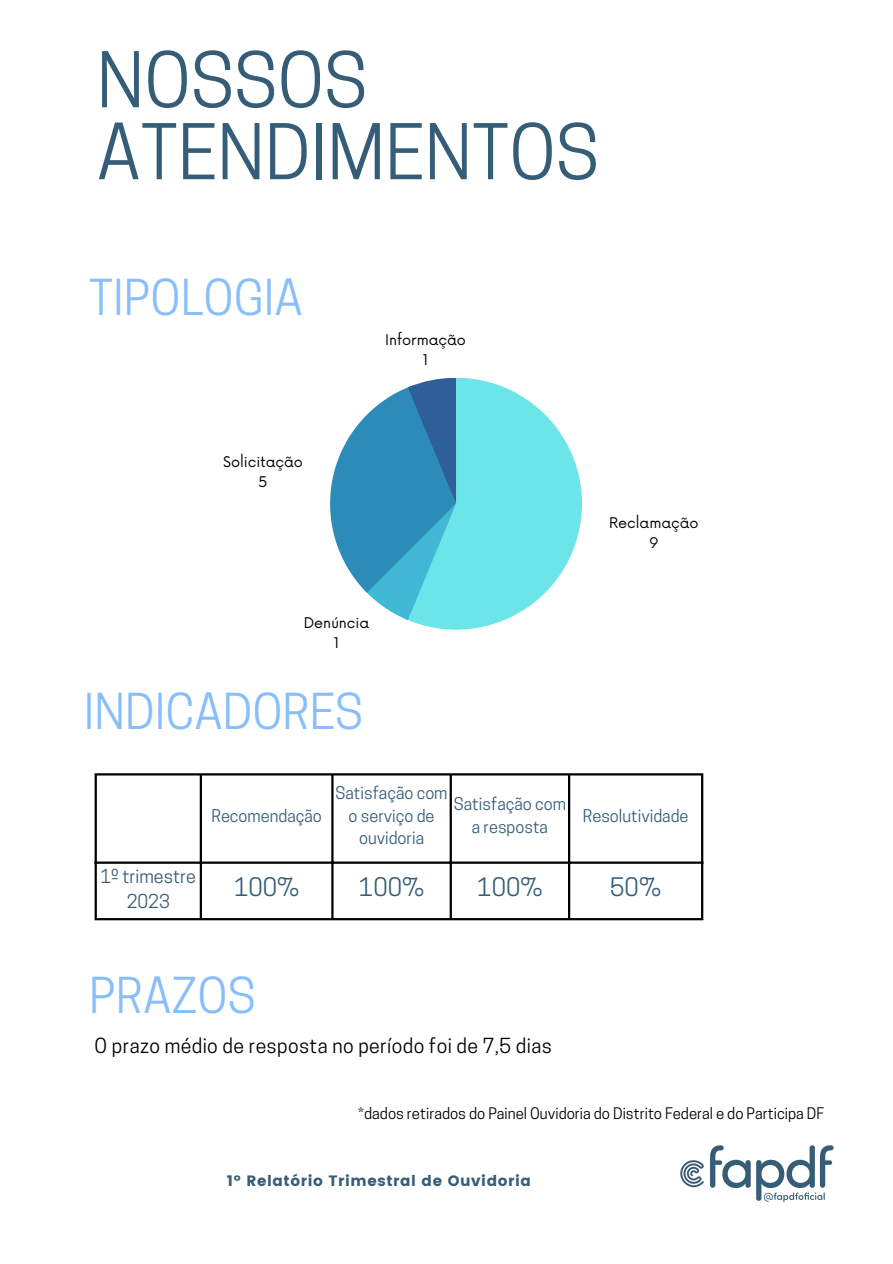
<style>
.page{position:relative;width:893px;height:1264px;background:#fff}
.page>*{position:absolute;margin:0;border:0;box-sizing:border-box;transform-origin:0 0}
.t1{font:72px/72px "Cooper Hewitt";color:#365d77}
.t2{font:46.5px "Cooper Hewitt";color:#88befb}
.t3{font:24px "Cooper Hewitt";color:#365d77}
.t4{font:19.5px "Cooper Hewitt";letter-spacing:.02em;color:#000}
.t5{font:18px/24.8px "Cooper Hewitt";color:#365d77;text-align:center}
.t6{font:16.5px/22.5px "Cooper Hewitt";color:#365d77;text-align:center}
.t7{font:15px "Cooper Hewitt";color:#000}
.t8{font:15px "Poppins";letter-spacing:.04em;color:#365d77}
.t9{font:14.4px/20px "Now";color:#000;text-align:center}
</style>
<div class="page">
<svg style="left:408px;top:378px;width:174px;height:251px;fill:#6ce5e8"></svg>
<svg style="left:330px;top:378px;width:126px;height:242px"></svg>
<hr style="left:95px;top:775px;width:2px;height:143px;background:#000">
<hr style="left:200px;top:775px;width:2px;height:143px;background:#000">
<hr style="left:331px;top:775px;width:2px;height:143px;background:#000">
<hr style="left:449px;top:775px;width:3px;height:143px;background:#000">
<hr style="left:568px;top:775px;width:2px;height:143px;background:#000">
<hr style="left:701px;top:775px;width:2px;height:143px;background:#000">
<hr style="left:95px;top:773px;width:608px;height:2px;background:#000">
<hr style="left:95px;top:861px;width:608px;height:2px;background:#000">
<hr style="left:95px;top:918px;width:608px;height:2px;background:#000">
<img style="left:680px;top:1145px;width:154px;height:58px">
<h1 class="t1" style="left:97px;top:53px;width:504px">NOSSOS<br>ATENDIMENTOS</h1>
<h2 class="t2" style="left:89px;top:280px;width:215px">TIPOLOGIA</h2>
<p class="t9" style="left:223px;top:453px;width:81px">Solicitação<br>5</p>
<p class="t9" style="left:385px;top:330px;width:82px">Informação<br>1</p>
<p class="t9" style="left:304px;top:613px;width:67px">Denúncia<br>1</p>
<h2 class="t2" style="left:84px;top:694px;width:281px">INDICADORES</h2>
<p class="t9" style="left:609px;top:514px;width:91px">Reclamação<br>9</p>
<p class="t6" style="left:211px;top:806px;width:112px">Recomendação</p>
<p class="t6" style="left:335px;top:783px;width:113px">Satisfação com o serviço de ouvidoria</p>
<p class="t6" style="left:454px;top:795px;width:113px">Satisfação com a resposta</p>
<p class="t6" style="left:582px;top:806px;width:107px">Resolutividade</p>
<p class="t5" style="left:100px;top:866px;width:97px">1º trimestre<br>2023</p>
<h3 class="t3" style="left:234px;top:878px;width:67px">100%</h3>
<h3 class="t3" style="left:359px;top:878px;width:67px">100%</h3>
<h3 class="t3" style="left:477px;top:878px;width:67px">100%</h3>
<h3 class="t3" style="left:610px;top:878px;width:52px">50%</h3>
<h2 class="t2" style="left:89px;top:977px;width:168px">PRAZOS</h2>
<p class="t4" style="left:95px;top:1038px;width:459px">O prazo médio de resposta no período foi de 7,5 dias</p>
<p class="t7" style="left:358px;top:1107px;width:467px">*dados retirados do Painel Ouvidoria do Distrito Federal e do Participa DF</p>
<p class="t8" style="left:227px;top:1172px;width:305px">1º Relatório Trimestral de Ouvidoria</p>
</div>
